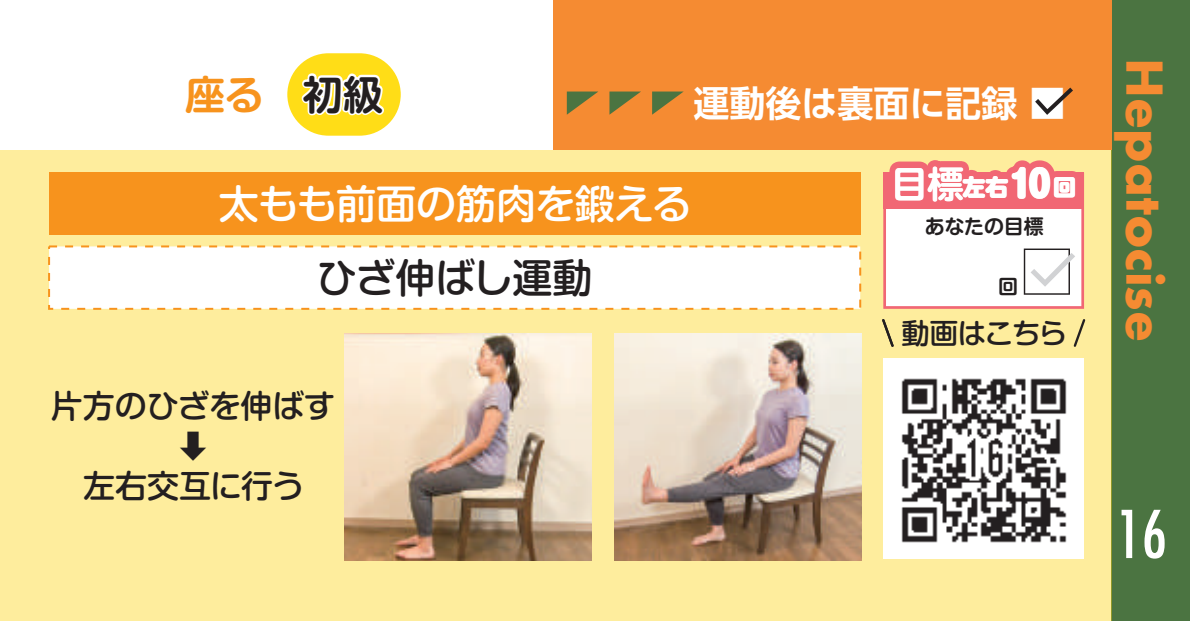
<style>
.page{position:relative;width:1190px;height:621px;background:#fff}
.page>*{position:absolute;margin:0;border:0;box-sizing:border-box;transform-origin:0 0}
.t1{font:500 condensed 64px "Futura";color:#fff}
.t2{font:700 48px "Futura";color:#f58b32}
.t3{font:500 40px "Shin M Go Pro";letter-spacing:-.02em;color:#fff}
.t4{font:500 40px "Shin M Go Pro";letter-spacing:-.01em;color:#231f20}
.t5{font:700 40px "Shin M Go Pro De";color:#f7931d}
.t6{font:700 36px "UD Shin Go Pro De";color:#fff}
.t7{font:500 32px/40px "Shin M Go Pro";letter-spacing:-.01em;color:#231f20;text-align:center}
.t8{font:500 28.4px "Shin M Go Pro";letter-spacing:-.035em;color:#231f20}
.t9{font:900 22.8px "Shin M Go Pro";color:#fff}
.t10{font:700 20px "Shin M Go Pro De";letter-spacing:-.01em;color:#231f20}
.s1{color:#231f20}
.s2{font-family:"Shin M Go Pro De";font-weight:700;font-size:36.8px}
.s3{font-size:36.8px}
</style>
<div class="page">
<div style="left:1111px;top:0;width:79px;height:621px;background:#4b7441"></div>
<div style="left:553px;top:0;width:558px;height:150px;background:#f58b32"></div>
<svg style="left:567px;top:92px;width:31px;height:23px"></svg>
<svg style="left:609px;top:92px;width:32px;height:23px"></svg>
<svg style="left:652px;top:92px;width:31px;height:23px"></svg>
<div style="left:0;top:150px;width:1111px;height:471px;background:#feed9d"></div>
<img style="left:344px;top:333px;width:247px;height:228px">
<img style="left:614px;top:333px;width:247px;height:228px">
<div style="left:49px;top:173px;width:811px;height:62px;background:#f7931d"></div>
<div style="left:48px;top:245px;width:813px;height:65px;background:#fff;border:2px dashed #f7931d"></div>
<div style="left:287px;top:53px;width:114px;height:83px;background:#ffdd17;border-radius:41px"></div>
<svg style="left:298px;top:56px;width:88px;height:60px"></svg>
<svg style="left:883px;top:87px;width:201px;height:222px"></svg>
<svg style="left:882px;top:319px;width:12px;height:28px"></svg>
<svg style="left:1073px;top:319px;width:13px;height:28px"></svg>
<img style="left:883px;top:360px;width:201px;height:199px">
<p class="t5" style="left:185px;top:62px;width:199px">座る　<span class="s1">初級</span></p>
<p class="t6" style="left:693px;top:74px;width:373px">運動後は裏面に記録 ■</p>
<p class="t3" style="left:219px;top:171px;width:475px">太もも前面の筋肉を鍛える</p>
<p class="t4" style="left:317px;top:246px;width:277px">ひざ伸ばし運動</p>
<p class="t7" style="left:51px;top:382px;width:286px">片方のひざを伸ばす⇩<br>左右交互に行う</p>
<p class="t9" style="left:891px;top:169px;width:186px"><span class="s2">目標</span>左右<span class="s3">10</span>回</p>
<p class="t10" style="left:924px;top:210px;width:120px">あなたの目標</p>
<p class="t10" style="left:998px;top:270px;width:21px">回</p>
<p class="t8" style="left:901px;top:310px;width:167px">動画はこちら</p>
<h2 class="t2" style="left:1179px;top:58px;width:285px;rotate:90deg">Hepatocise</h2>
<h1 class="t1" style="left:1116px;top:493px;width:53px">16</h1>
</div>
